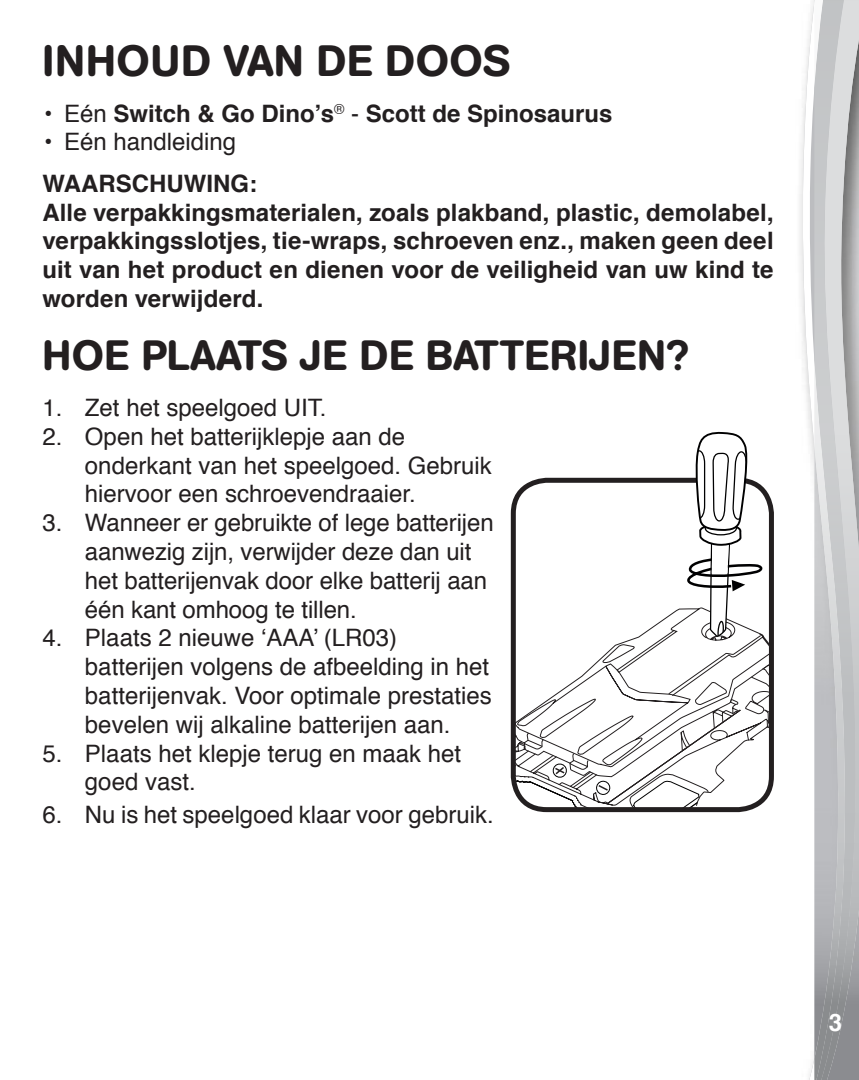
<style>
.page{position:relative;width:859px;height:1080px;background:#fff}
.page>*{position:absolute;margin:0;border:0;box-sizing:border-box;transform-origin:0 0}
.heading{font:500 43.5px "AG Book Rounded";letter-spacing:.02em;color:#231f20}
.heading-2{font:500 42px "AG Book Rounded";letter-spacing:.02em;color:#231f20}
.body_text_2{font:24px/28.8px "Helvetica";color:#231f20}
.heading-3{font:700 24px/28.8px "Helvetica";color:#231f20;text-align:justify}
.t1{font:700 24px "Helvetica";color:#fff}
.s1{font-weight:400}
</style>
<div class="page">
<svg style="left:802px;top:0;width:12px;height:1080px"></svg>
<img style="left:858px;top:3px;width:1px;height:1077px">
<img style="left:847px;top:3px;width:11px;height:1077px">
<svg style="left:847px;top:0;width:12px;height:3px"></svg>
<img style="left:814px;top:0;width:33px;height:1080px">
<svg style="left:595px;top:608px;width:173px;height:55px"></svg>
<div style="left:511px;top:478px;width:263px;height:334px;border:5px solid #231f20;border-radius:33px"></div>
<svg style="left:686px;top:432px;width:78px;height:209px"></svg>
<svg style="left:513px;top:663px;width:258px;height:147px"></svg>
<p class="heading" style="left:42px;top:35px;width:469px">INHOUD VAN DE DOOS</p>
<p class="heading-3" style="left:42px;top:100px;width:571px"><span class="s1">• Eén</span> Switch &amp; Go Dino’s<sup>®</sup> <span class="s1">-</span> Scott de Spinosaurus</p>
<p class="body_text_2" style="left:42px;top:129px;width:195px">• Eén handleiding</p>
<p class="heading-3" style="left:42px;top:170px;width:216px">WAARSCHUWING:</p>
<p class="heading-3" style="left:42px;top:199px;width:733px">Alle verpakkingsmaterialen, zoals plakband, plastic, demolabel, verpakkingsslotjes, tie-wraps, schroeven enz., maken geen deel uit van het product en dienen voor de veiligheid van uw kind te worden verwijderd.</p>
<p class="heading-2" style="left:42px;top:331px;width:648px">HOE PLAATS JE DE BATTERIJEN?</p>
<p class="body_text_2" style="left:42px;top:395px;width:286px">1. Zet het speelgoed UIT.</p>
<p class="body_text_2" style="left:85px;top:423px;width:408px;text-indent:-43px">2. Open het batterijklepje aan de onderkant van het speelgoed. Gebruik hiervoor een schroevendraaier.</p>
<p class="body_text_2" style="left:85px;top:510px;width:410px;text-indent:-43px">3. Wanneer er gebruikte of lege batterijen aanwezig zijn, verwijder deze dan uit het batterijenvak door elke batterij aan één kant omhoog te tillen.</p>
<p class="body_text_2" style="left:85px;top:625px;width:408px;text-indent:-43px">4. Plaats 2 nieuwe ‘AAA’ (LR03) batterijen volgens de afbeelding in het batterijenvak. Voor optimale prestaties bevelen wij alkaline batterijen aan.</p>
<p class="body_text_2" style="left:85px;top:740px;width:378px;text-indent:-43px">5. Plaats het klepje terug en maak het goed vast.</p>
<p class="body_text_2" style="left:42px;top:802px;width:453px">6. Nu is het speelgoed klaar voor gebruik.</p>
<p class="t1" style="left:829px;top:1006px;width:15px">3</p>
</div>
